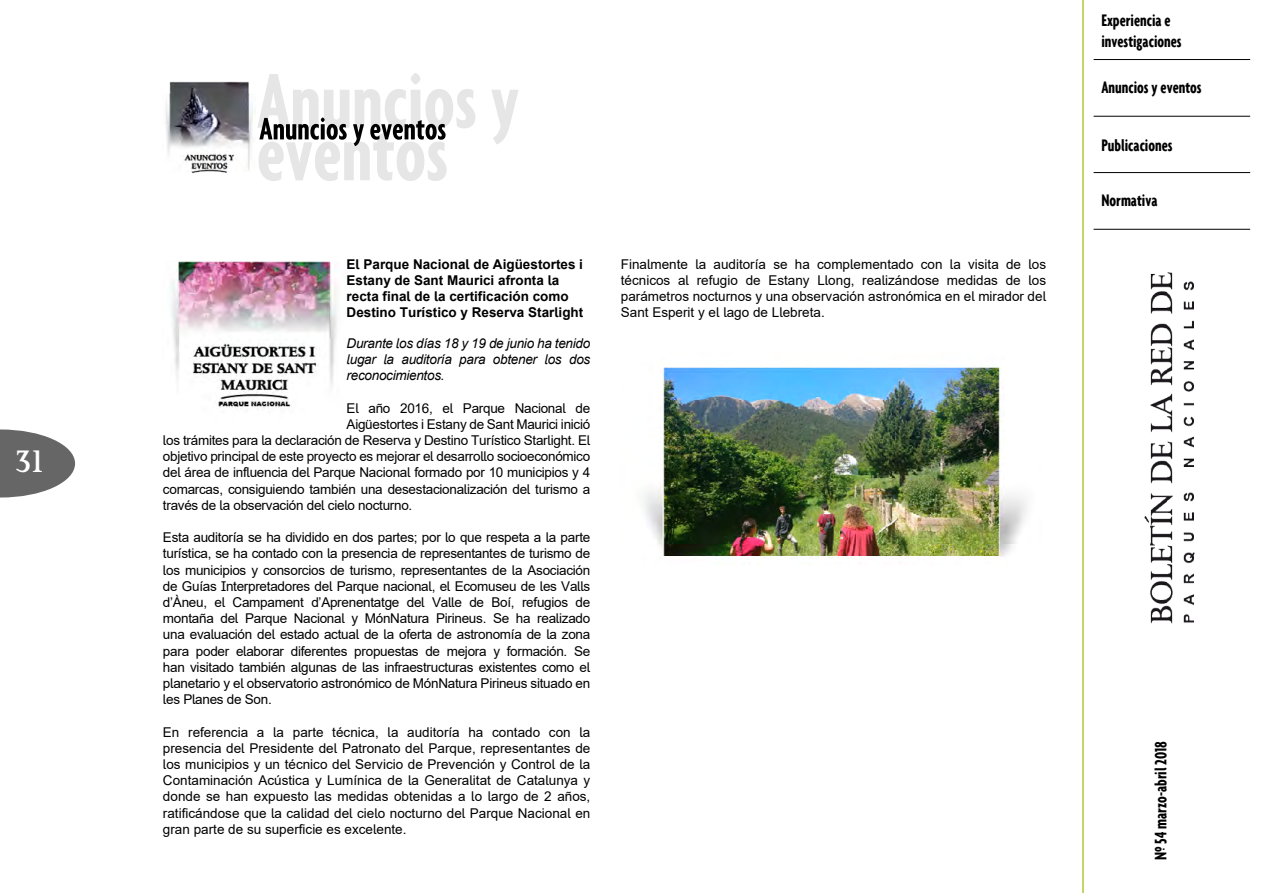
<style>
.page{position:relative;width:1263px;height:893px;background:#fff}
.page>*{position:absolute;margin:0;border:0;box-sizing:border-box;transform-origin:0 0}
.t1{font:30px "Palermo";color:#fff}
.t2{font:700 extra-condensed 18px/21.6px "Agenda";color:#000}
.t3{font:13.5px/16.2px "Arial";letter-spacing:-.02em;color:#000;text-align:justify}
.t4{font:700 13.5px/16.2px "Arial";color:#000}
.t5{font:italic 13.5px/16.2px "Arial";letter-spacing:-.02em;color:#000;text-align:justify}
</style>
<div class="page">
<svg style="left:0;top:429px;width:75px;height:68px"></svg>
<img style="left:1126px;top:115px;width:83px;height:509px">
<hr style="left:1082px;top:0;width:2px;height:893px;background:#b3c935">
<hr style="left:1093px;top:59px;width:157px;height:1px;background:#000">
<hr style="left:1093px;top:172px;width:157px;height:1px;background:#000">
<hr style="left:1093px;top:116px;width:157px;height:1px;background:#000">
<hr style="left:1093px;top:229px;width:157px;height:1px;background:#000">
<svg style="left:257px;top:73px;width:262px;height:108px"></svg>
<img style="left:165px;top:81px;width:88px;height:92px">
<img style="left:170px;top:261px;width:168px;height:148px">
<img style="left:644px;top:367px;width:383px;height:198px">
<h1 class="t1" style="left:14px;top:444px;width:33px">31</h1>
<p class="t4" style="left:347px;top:256px;width:238px">El Parque Nacional de Aigüestortes i Estany de Sant Maurici afronta la recta final de la certificación como Destino Turístico y Reserva Starlight</p>
<p class="t5" style="left:347px;top:335px;width:245px">Durante los días 18 y 19 de junio ha tenido lugar la auditoría para obtener los dos reconocimientos.</p>
<p class="t3" style="left:347px;top:400px;width:245px">El año 2016, el Parque Nacional de</p>
<p class="t3" style="left:347px;top:416px;width:245px">Aigüestortes i Estany de Sant Maurici inició</p>
<p class="t3" style="left:163px;top:432px;width:428px">los trámites para la declaración de Reserva y Destino Turístico Starlight. El</p>
<p class="t3" style="left:163px;top:448px;width:429px">objetivo principal de este proyecto es mejorar el desarrollo socioeconómico</p>
<p class="t3" style="left:163px;top:464px;width:429px">del área de influencia del Parque Nacional formado por 10 municipios y 4</p>
<p class="t3" style="left:163px;top:481px;width:429px">comarcas, consiguiendo también una desestacionalización del turismo a</p>
<p class="t3" style="left:163px;top:497px;width:251px">través de la observación del cielo nocturno.</p>
<p class="t3" style="left:163px;top:529px;width:429px">Esta auditoría se ha dividido en dos partes; por lo que respeta a la parte turística, se ha contado con la presencia de representantes de turismo de los municipios y consorcios de turismo, representantes de la Asociación de Guías Interpretadores del Parque nacional, el Ecomuseu de les Valls d’Àneu, el Campament d’Aprenentatge del Valle de Boí, refugios de montaña del Parque Nacional y MónNatura Pirineus. Se ha realizado una evaluación del estado actual de la oferta de astronomía de la zona para poder elaborar diferentes propuestas de mejora y formación. Se han visitado también algunas de las infraestructuras existentes como el planetario y el observatorio astronómico de MónNatura Pirineus situado en les Planes de Son.</p>
<p class="t3" style="left:163px;top:724px;width:429px">En referencia a la parte técnica, la auditoría ha contado con la presencia del Presidente del Patronato del Parque, representantes de los municipios y un técnico del Servicio de Prevención y Control de la Contaminación Acústica y Lumínica de la Generalitat de Catalunya y donde se han expuesto las medidas obtenidas a lo largo de 2 años, ratificándose que la calidad del cielo nocturno del Parque Nacional en gran parte de su superficie es excelente.</p>
<p class="t3" style="left:621px;top:256px;width:427px">Finalmente la auditoría se ha complementado con la visita de los técnicos al refugio de Estany Llong, realizándose medidas de los parámetros nocturnos y una observación astronómica en el mirador del Sant Esperit y el lago de Llebreta.</p>
<h2 class="t2" style="left:1101px;top:9px;width:82px">Experiencia e investigaciones</h2>
<h2 class="t2" style="left:1101px;top:76px;width:102px">Anuncios y eventos</h2>
<h2 class="t2" style="left:1101px;top:134px;width:73px">Publicaciones</h2>
<h2 class="t2" style="left:1101px;top:189px;width:58px">Normativa</h2>
<h2 class="t2" style="left:1149px;top:860px;width:121px;rotate:-90deg">Nº 54 marzo-abril 2018</h2>
</div>
